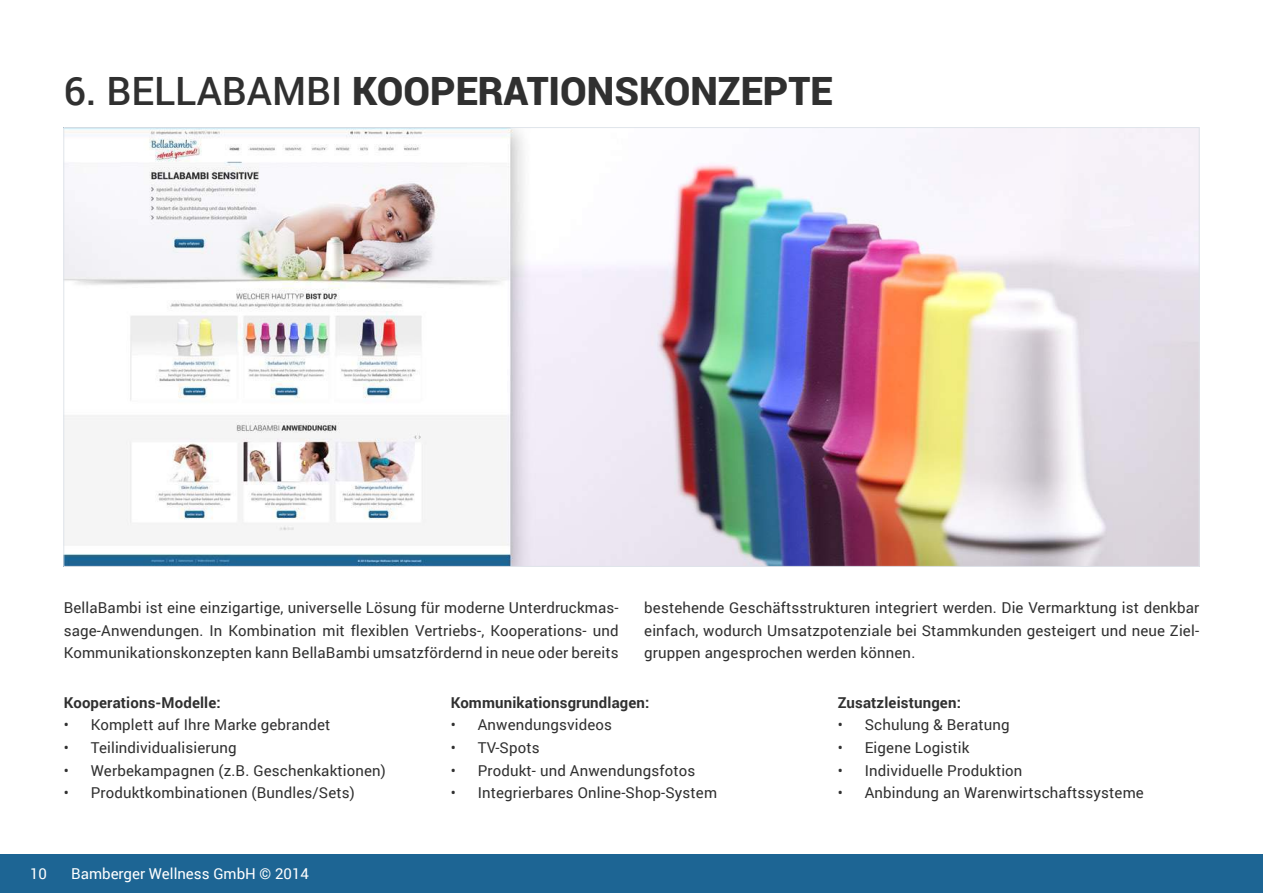
<style>
.page{position:relative;width:1263px;height:893px;background:#fff}
.page>*{position:absolute;margin:0;border:0;box-sizing:border-box;transform-origin:0 0}
.t1{font:900 39px "Roboto";color:#303030}
.t2{font:500 39px "Roboto";color:#303030}
.t3{font:15px/22.5px "Roboto";letter-spacing:.01em;color:#303030;text-align:justify}
.t4{font:700 15px "Roboto";letter-spacing:.01em;color:#303030}
.t5{font:15px "Roboto";color:#fff}
.s1{font-weight:500}
</style>
<div class="page">
<img style="left:65px;top:129px;width:1132px;height:436px">
<div style="left:0;top:855px;width:1263px;height:38px;background:#1d6594"></div>
<h1 class="t2" style="left:64px;top:63px;width:159px">6. BELLABA</h1>
<h1 class="t1" style="left:272px;top:63px;width:559px"><span class="s1">MBI</span> KOOPERATIONSKONZEPTE</h1>
<p class="t3" style="left:64px;top:596px;width:556px">BellaBambi ist eine einzigartige, universelle Lösung für moderne Unterdruckmas&shy;sage-Anwendungen. In Kombination mit flexiblen Vertriebs-, Kooperations- und Kommunikationskonzepten kann BellaBambi umsatzfördernd in neue oder bereits</p>
<p class="t3" style="left:644px;top:596px;width:556px">bestehende Geschäftsstrukturen integriert werden. Die Vermarktung ist denkbar einfach, wodurch Umsatzpotenziale bei Stammkunden gesteigert und neue Ziel&shy;gruppen angesprochen werden können.</p>
<p class="t4" style="left:64px;top:692px;width:158px">Kooperations-Modelle:</p>
<p class="t3" style="left:64px;top:713px;width:268px">• Komplett auf Ihre Marke gebrandet</p>
<p class="t3" style="left:64px;top:736px;width:174px">• Teilindividualisierung</p>
<p class="t3" style="left:64px;top:758px;width:324px">• Werbekampagnen (z.B. Geschenkaktionen)</p>
<p class="t3" style="left:64px;top:781px;width:292px">• Produktkombinationen (Bundles/Sets)</p>
<p class="t4" style="left:451px;top:692px;width:200px">Kommunikationsgrundlagen:</p>
<p class="t3" style="left:451px;top:713px;width:163px">• Anwendungsvideos</p>
<p class="t3" style="left:451px;top:736px;width:90px">• TV-Spots</p>
<p class="t3" style="left:451px;top:758px;width:246px">• Produkt- und Anwendungsfotos</p>
<p class="t3" style="left:451px;top:781px;width:268px">• Integrierbares Online-Shop-System</p>
<p class="t4" style="left:838px;top:692px;width:125px">Zusatzleistungen:</p>
<p class="t3" style="left:838px;top:713px;width:173px">• Schulung &amp; Beratung</p>
<p class="t3" style="left:838px;top:736px;width:133px">• Eigene Logistik</p>
<p class="t3" style="left:838px;top:758px;width:186px">• Individuelle Produktion</p>
<p class="t3" style="left:838px;top:781px;width:308px">• Anbindung an Warenwirtschaftssysteme</p>
<p class="t5" style="left:30px;top:863px;width:18px">10</p>
<p class="t5" style="left:71px;top:863px;width:239px">Bamberger Wellness GmbH © 2014</p>
</div>
